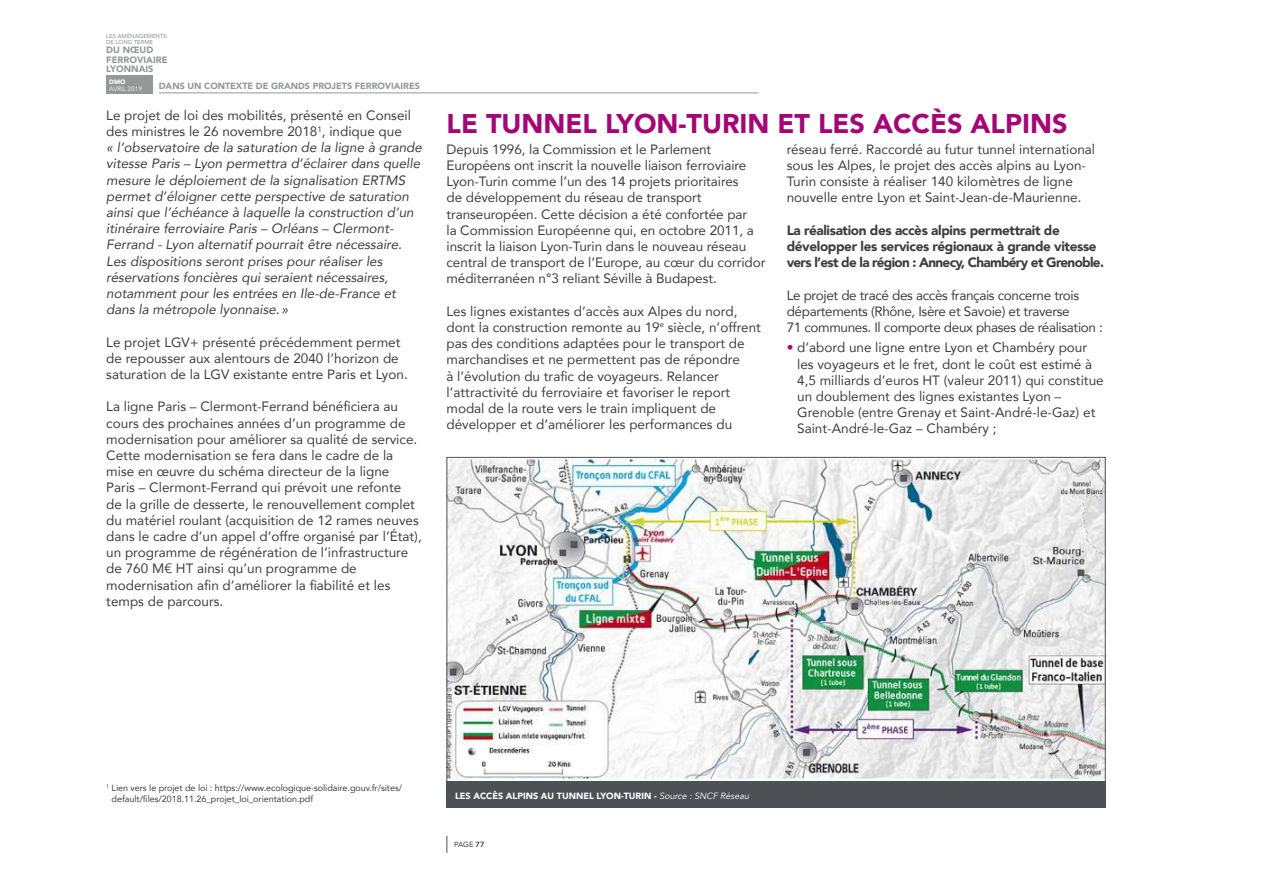
<style>
.page{position:relative;width:1263px;height:893px;background:#fff}
.page>*{position:absolute;margin:0;border:0;box-sizing:border-box;transform-origin:0 0}
.t1{font:900 27px "Avenir";color:#a40775}
.t2{font:13.5px/16.2px "Avenir";color:#3e3e3f}
.t3{font:italic 13.5px/16.2px "Avenir";color:#3e3e3f}
.t4{font:13.5px/16.2px "Avenir";letter-spacing:-.025em;color:#3e3e3f}
.t5{font:900 13.5px/16.2px "Avenir";letter-spacing:-.025em;color:#3e3e3f}
.t6{font:900 9.15px/9.1px "Avenir";color:#959798}
.t7{font:9px/10.8px "Avenir";letter-spacing:-.005em;color:#3e3e3f}
.t8{font:900 9px "Avenir";color:#fff}
.t9{font:900 9px "Avenir";color:#959798}
.t10{font:7.5px "Avenir";color:#3e3e3f}
.t11{font:6.3px "Avenir Next";color:#fff}
.t12{font:700 6.3px "Avenir Next";color:#fff}
.t13{font:500 5.7px/5.7px "Avenir";color:#959798}
.s1{font-style:normal}
.s2{color:#a40775}
.s3{font-weight:400;font-style:italic}
.s4{font-weight:800}
</style>
<div class="page">
<svg style="left:446px;top:836px;width:1px;height:17px"></svg>
<hr style="left:159px;top:93px;width:600px;height:1px;background:#959798">
<div style="left:107px;top:75px;width:46px;height:19px;background:#959798"></div>
<img style="left:448px;top:459px;width:656px;height:322px">
<div style="left:446px;top:781px;width:660px;height:26px;background:#4d5156"></div>
<p class="t13" style="left:106px;top:33px;width:62px">LES AMÉNAGEMENTS<br>DE LONG TERME</p>
<p class="t6" style="left:106px;top:45px;width:63px">DU NŒUD<br>FERROVIAIRE<br>LYONNAIS</p>
<p class="t12" style="left:109px;top:77px;width:18px">DMO</p>
<p class="t11" style="left:109px;top:84px;width:34px">AVRIL 2019</p>
<p class="t9" style="left:159px;top:78px;width:263px">DANS UN CONTEXTE DE GRANDS PROJETS FERROVIAIRES</p>
<p class="t3" style="left:106px;top:107px;width:317px"><span class="s1">Le projet de loi des mobilités, présenté en Conseil des ministres le 26 novembre 2018</span><sup>1</sup><span class="s1">, indique que<br></span>« l’observatoire de la saturation de la ligne à grande vitesse Paris – Lyon permettra d’éclairer dans quelle mesure le déploiement de la signalisation ERTMS permet d’éloigner cette perspective de saturation ainsi que l’échéance à laquelle la construction d’un itinéraire ferroviaire Paris – Orléans – Clermont-Ferrand - Lyon alternatif pourrait être nécessaire.<br>Les dispositions seront prises pour réaliser les réservations foncières qui seraient nécessaires, notamment pour les entrées en Ile-de-France et dans la métropole lyonnaise. »</p>
<p class="t2" style="left:106px;top:333px;width:303px">Le projet LGV+ présenté précédemment permet de repousser aux alentours de 2040 l’horizon de saturation de la LGV existante entre Paris et Lyon.</p>
<p class="t2" style="left:106px;top:398px;width:317px">La ligne Paris – Clermont-Ferrand bénéficiera au cours des prochaines années d’un programme de modernisation pour améliorer sa qualité de service.<br>Cette modernisation se fera dans le cadre de la mise en œuvre du schéma directeur de la ligne<br>Paris – Clermont-Ferrand qui prévoit une refonte<br>de la grille de desserte, le renouvellement complet du matériel roulant (acquisition de 12 rames neuves dans le cadre d’un appel d’offre organisé par l’État), un programme de régénération de l’infrastructure de 760 M€ HT ainsi qu’un programme de modernisation afin d’améliorer la fiabilité et les temps de parcours.</p>
<h1 class="t1" style="left:446px;top:101px;width:622px">LE TUNNEL LYON-TURIN ET LES ACCÈS ALPINS</h1>
<p class="t2" style="left:446px;top:141px;width:320px">Depuis 1996, la Commission et le Parlement Européens ont inscrit la nouvelle liaison ferroviaire Lyon-Turin comme l’un des 14 projets prioritaires<br>de développement du réseau de transport transeuropéen. Cette décision a été confortée par<br>la Commission Européenne qui, en octobre 2011, a inscrit la liaison Lyon-Turin dans le nouveau réseau central de transport de l’Europe, au cœur du corridor méditerranéen n°3 reliant Séville à Budapest.</p>
<p class="t2" style="left:446px;top:303px;width:316px">Les lignes existantes d’accès aux Alpes du nord, dont la construction remonte au 19<sup>e</sup> siècle, n’offrent pas des conditions adaptées pour le transport de marchandises et ne permettent pas de répondre<br>à l’évolution du trafic de voyageurs. Relancer l’attractivité du ferroviaire et favoriser le report modal de la route vers le train impliquent de développer et d’améliorer les performances du</p>
<p class="t2" style="left:787px;top:141px;width:310px">réseau ferré. Raccordé au futur tunnel international sous les Alpes, le projet des accès alpins au Lyon-Turin consiste à réaliser 140 kilomètres de ligne nouvelle entre Lyon et Saint-Jean-de-Maurienne.</p>
<p class="t5" style="left:787px;top:222px;width:319px">La réalisation des accès alpins permettrait de développer les services régionaux à grande vitesse vers l’est de la région : Annecy, Chambéry et Grenoble.</p>
<p class="t4" style="left:787px;top:286px;width:318px">Le projet de tracé des accès français concerne trois départements (Rhône, Isère et Savoie) et traverse<br>71 communes. Il comporte deux phases de réalisation :</p>
<p class="t2" style="left:797px;top:339px;width:308px;text-indent:-11px"><span class="s2">•</span> d’abord une ligne entre Lyon et Chambéry pour les voyageurs et le fret, dont le coût est estimé à 4,5 milliards d’euros HT (valeur 2011) qui constitue un doublement des lignes existantes Lyon – Grenoble (entre Grenay et Saint-André-le-Gaz) et Saint-André-le-Gaz – Chambéry ;</p>
<p class="t7" style="left:112px;top:783px;width:292px;text-indent:-5px"><sup>1</sup> Lien vers le projet de loi : https://www.ecologique-solidaire.gouv.fr/sites/ default/files/2018.11.26_projet_loi_orientation.pdf</p>
<p class="t8" style="left:455px;top:788px;width:296px">LES ACCÈS ALPINS AU TUNNEL LYON-TURIN - <span class="s3">Source : SNCF Réseau</span></p>
<p class="t10" style="left:454px;top:838px;width:32px">PAGE <span class="s4">77</span></p>
</div>
